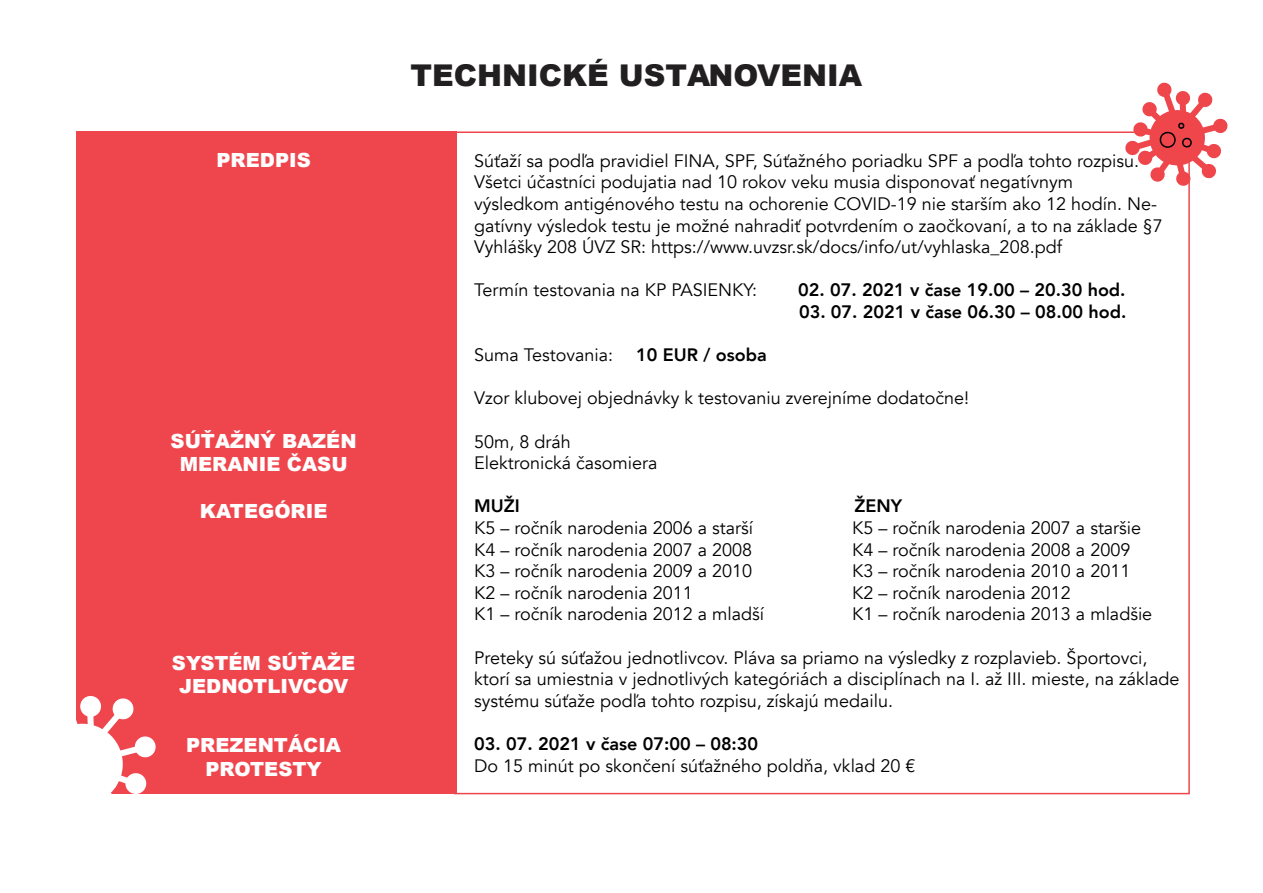
<style>
.page{position:relative;width:1263px;height:893px;background:#fff}
.page>*{position:absolute;margin:0;border:0;box-sizing:border-box;transform-origin:0 0}
.t1{font:900 30px "Arial";color:#221f20}
.t2{font:900 19.5px/23.4px "Arial";color:#fff;text-align:center}
.t3{font:18px/21.6px "Avenir";color:#000}
.t4{font:800 18px "Avenir";color:#000}
</style>
<div class="page">
<div style="left:77px;top:131px;width:380px;height:663px;background:#ef464e"></div>
<svg style="left:76px;top:683px;width:80px;height:111px"></svg>
<svg style="left:1124px;top:82px;width:104px;height:105px"></svg>
<p class="t2" style="left:216px;top:148px;width:96px">PREDPIS</p>
<p class="t2" style="left:171px;top:429px;width:187px">SÚŤAŽNÝ BAZÉN<br>MERANIE ČASU</p>
<p class="t2" style="left:200px;top:499px;width:129px">KATEGÓRIE</p>
<p class="t2" style="left:172px;top:650px;width:185px">SYSTÉM SÚŤAŽE<br>JEDNOTLIVCOV</p>
<p class="t2" style="left:186px;top:733px;width:156px">PREZENTÁCIA<br>PROTESTY</p>
<h1 class="t1" style="left:411px;top:53px;width:453px">TECHNICKÉ USTANOVENIA</h1>
<p class="t3" style="left:474px;top:150px;width:690px">Súťaží sa podľa pravidiel FINA, SPF, Súťažného poriadku SPF a podľa tohto rozpisu.<br>Všetci účastníci podujatia nad 10 rokov veku musia disponovať negatívnym výsledkom antigénového testu na ochorenie COVID-19 nie starším ako 12 hodín. Ne&shy;gatívny výsledok testu je možné nahradiť potvrdením o zaočkovaní, a to na základe §7<br>Vyhlášky 208 ÚVZ SR: https://www.uvzsr.sk/docs/info/ut/vyhlaska_208.pdf</p>
<p class="t3" style="left:474px;top:280px;width:285px">Termín testovania na KP PASIENKY:</p>
<p class="t4" style="left:798px;top:276px;width:329px">02. 07. 2021 v čase 19.00 – 20.30 hod.</p>
<p class="t4" style="left:799px;top:298px;width:329px">03. 07. 2021 v čase 06.30 – 08.00 hod.</p>
<p class="t3" style="left:474px;top:345px;width:141px">Suma Testovania:</p>
<p class="t4" style="left:636px;top:341px;width:132px">10 EUR / osoba</p>
<p class="t3" style="left:474px;top:388px;width:497px">Vzor klubovej objednávky k testovaniu zverejníme dodatočne!</p>
<p class="t3" style="left:474px;top:431px;width:185px">50m, 8 dráh<br>Elektronická časomiera</p>
<p class="t4" style="left:474px;top:492px;width:47px">MUŽI</p>
<p class="t4" style="left:855px;top:492px;width:49px">ŽENY</p>
<p class="t3" style="left:474px;top:517px;width:281px">K5 – ročník narodenia 2006 a starší</p>
<p class="t3" style="left:852px;top:517px;width:291px">K5 – ročník narodenia 2007 a staršie</p>
<p class="t3" style="left:474px;top:539px;width:280px">K4 – ročník narodenia 2007 a 2008</p>
<p class="t3" style="left:852px;top:539px;width:280px">K4 – ročník narodenia 2008 a 2009</p>
<p class="t3" style="left:474px;top:561px;width:280px">K3 – ročník narodenia 2009 a 2010</p>
<p class="t3" style="left:852px;top:561px;width:280px">K3 – ročník narodenia 2010 a 2011</p>
<p class="t3" style="left:474px;top:582px;width:220px">K2 – ročník narodenia 2011</p>
<p class="t3" style="left:852px;top:582px;width:220px">K2 – ročník narodenia 2012</p>
<p class="t3" style="left:474px;top:604px;width:292px">K1 – ročník narodenia 2012 a mladší</p>
<p class="t3" style="left:852px;top:604px;width:302px">K1 – ročník narodenia 2013 a mladšie</p>
<p class="t3" style="left:474px;top:647px;width:707px">Preteky sú súťažou jednotlivcov. Pláva sa priamo na výsledky z rozplavieb. Športovci, ktorí sa umiestnia v jednotlivých kategóriách a disciplínach na I. až III. mieste, na základe systému súťaže podľa tohto rozpisu, získajú medailu.</p>
<p class="t4" style="left:474px;top:730px;width:286px">03. 07. 2021 v čase 07:00 – 08:30</p>
<p class="t3" style="left:474px;top:755px;width:443px">Do 15 minút po skončení súťažného poldňa, vklad 20 €</p>
</div>
